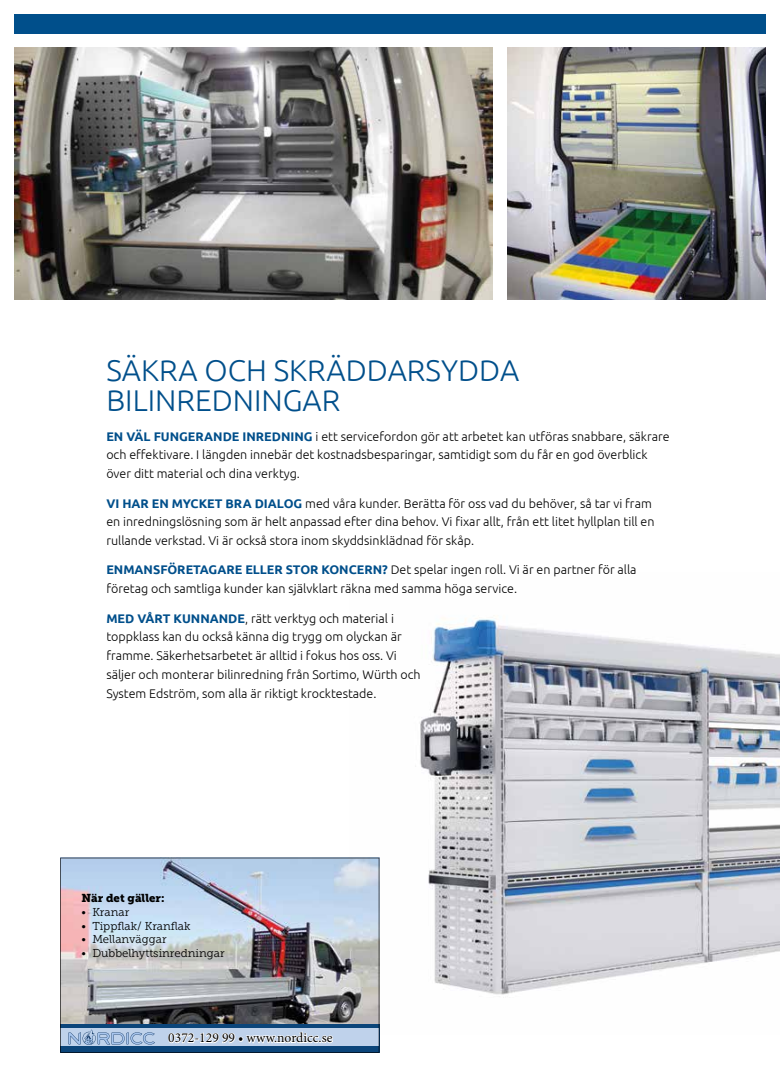
<style>
.page{position:relative;width:780px;height:1081px;background:#fff}
.page>*{position:absolute;margin:0;border:0;box-sizing:border-box;transform-origin:0 0}
.t1{font:300 30px/30px "Ubuntu";color:#004f8b}
.t2{font:13.62px "Minion Pro";color:#000}
.t3{font:300 12.5px/18.8px "Ubuntu";color:#000}
.t4{font:11.38px "Museo Slab 300";color:#000}
.t5{font:11.38px "Museo Slab 900";color:#000}
.s1{font-weight:700;color:#004f8b}
</style>
<div class="page">
<img style="left:379px;top:618px;width:401px;height:416px">
<img style="left:60px;top:857px;width:319px;height:195px">
<div style="left:14px;top:14px;width:751px;height:19px;background:#004f8b"></div>
<img style="left:14px;top:47px;width:479px;height:253px">
<img style="left:507px;top:47px;width:258px;height:253px">
<h1 class="t1" style="left:106px;top:355px;width:414px">SÄKRA OCH SKRÄDDARSYDDA<br>BILINREDNINGAR</h1>
<p class="t3" style="left:106px;top:426px;width:564px"><span class="s1">EN VÄL FUNGERANDE INREDNING</span> i ett servicefordon gör att arbetet kan utföras snabbare, säkrare och effektivare. I längden innebär det kostnadsbesparingar, samtidigt som du får en god överblick över ditt material och dina verktyg.</p>
<p class="t3" style="left:106px;top:493px;width:549px"><span class="s1">VI HAR EN MYCKET BRA DIALOG</span> med våra kunder. Berätta för oss vad du behöver, så tar vi fram en inredningslösning som är helt anpassad efter dina behov. Vi fixar allt, från ett litet hyllplan till en rullande verkstad. Vi är också stora inom skyddsinklädnad för skåp.</p>
<p class="t3" style="left:106px;top:560px;width:531px"><span class="s1">ENMANSFÖRETAGARE ELLER STOR KONCERN?</span> Det spelar ingen roll. Vi är en partner för alla företag och samtliga kunder kan självklart räkna med samma höga service.</p>
<p class="t3" style="left:106px;top:608px;width:316px"><span class="s1">MED VÅRT KUNNANDE</span>, rätt verktyg och material i toppklass kan du också känna dig trygg om olyckan är framme. Säkerhetsarbetet är alltid i fokus hos oss. Vi säljer och monterar bilinredning från Sortimo, Würth och System Edström, som alla är riktigt krocktestade.</p>
<p class="t5" style="left:81px;top:892px;width:84px">När det gäller:</p>
<p class="t4" style="left:81px;top:906px;width:49px">• Kranar</p>
<p class="t4" style="left:81px;top:919px;width:111px">• Tippflak/ Kranflak</p>
<p class="t4" style="left:81px;top:933px;width:86px">• Mellanväggar</p>
<p class="t4" style="left:81px;top:947px;width:144px">• Dubbelhyttsinredningar</p>
<p class="t2" style="left:168px;top:1029px;width:166px">0372-129 99 • www.nordicc.se</p>
</div>
